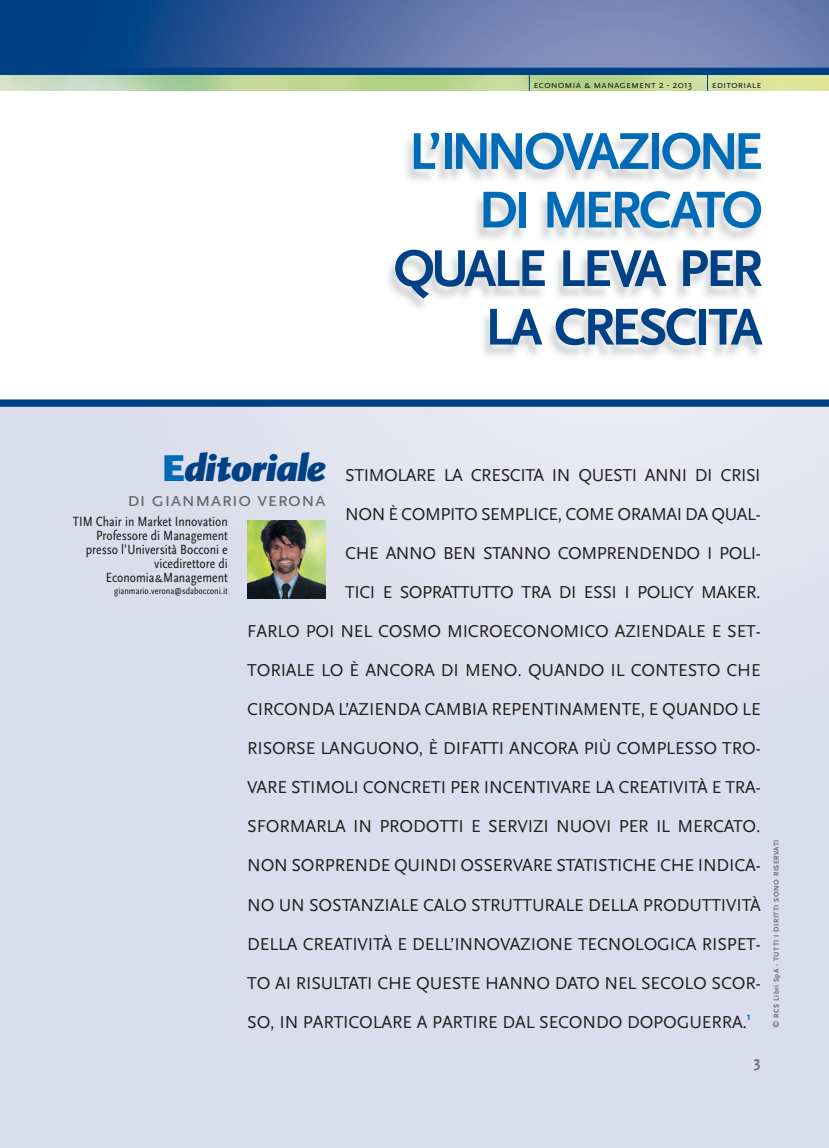
<style>
.page{position:relative;width:829px;height:1148px;background:#fff}
.page>*{position:absolute;margin:0;border:0;box-sizing:border-box;transform-origin:0 0}
.t1{font:700 54px/58.5px "Scala Sans";letter-spacing:-.055em;color:#006cb7;text-align:right}
.t2{font:700 54px/58.5px "Scala Sans";letter-spacing:-.055em;color:#004185;text-align:right}
.t3{font:italic 900 39px "Scala Sans";letter-spacing:-.035em;color:#004185}
.t4{font:20.7px "Scala Sans Caps";color:#636466}
.t5{font:18px "Scala Sans";letter-spacing:-.01em;color:#231f20}
.t6{font:700 15.75px "Scala Sans";color:#6d6e70}
.t7{font:13.95px/14px "Scala Sans Regular Con";color:#231f20;text-align:right}
.t8{font:10.5px "Scala Sans Caps";color:#231f20}
.t9{font:9.75px "Scala Sans Regular Con";color:#231f20}
.t10{font:700 7.5px "Scala Sans";letter-spacing:.055em;color:#6d6e70}
.s1{font-family:"Scala Sans"}
.s2{font-style:normal;color:#006cb7}
.s3{font-family:"Scala Sans Caps"}
</style>
<div class="page">
<img style="left:0;top:0;width:829px;height:1147px">
<div style="left:0;top:91px;width:829px;height:312px;background:#fff"></div>
<img style="left:0;top:75px;width:829px;height:16px">
<div style="left:0;top:399px;width:829px;height:7px;background:#004185"></div>
<div style="left:0;top:68px;width:829px;height:7px;background:#004185"></div>
<svg style="left:529px;top:75px;width:1px;height:16px"></svg>
<svg style="left:707px;top:75px;width:1px;height:16px"></svg>
<img style="left:247px;top:520px;width:78px;height:78px">
<p class="t8" style="left:534px;top:79px;width:160px">economia &amp; management <span class="s1">2 - 2013</span></p>
<p class="t8" style="left:712px;top:79px;width:51px">editoriale</p>
<h1 class="t1" style="left:409px;top:126px;width:355px">L’INNOVAZIONE<br>DI MERCATO</h1>
<h1 class="t2" style="left:394px;top:243px;width:371px">QUALE LEVA PER<br>LA CRESCITA</h1>
<h2 class="t3" style="left:162px;top:453px;width:166px"><span class="s2">E</span>ditoriale</h2>
<p class="t4" style="left:127px;top:486px;width:200px">di gianmario verona</p>
<p class="t7" style="left:73px;top:515px;width:156px">TIM Chair in Market Innovation<br>Professore di Management presso l’Università Bocconi e vicedirettore di<br>Economia<span class="s3">&amp;</span>Management</p>
<p class="t9" style="left:114px;top:587px;width:115px">gianmario.verona@sdabocconi.it</p>
<p class="t5" style="left:345px;top:468px;width:417px">STIMOLARE LA CRESCITA IN QUESTI ANNI DI CRISI</p>
<p class="t5" style="left:345px;top:507px;width:417px">NON È COMPITO SEMPLICE, COME ORAMAI DA QUAL-</p>
<p class="t5" style="left:345px;top:546px;width:417px">CHE ANNO BEN STANNO COMPRENDENDO I POLI -</p>
<p class="t5" style="left:345px;top:585px;width:417px">TICI E SOPRATTUTTO TRA DI ESSI I POLICY MAKER.</p>
<p class="t5" style="left:247px;top:624px;width:515px">FARLO POI NEL COSMO MICROECONOMICO AZIENDALE E SET-</p>
<p class="t5" style="left:247px;top:663px;width:515px">TORIALE LO È ANCORA DI MENO. QUANDO IL CONTESTO CHE</p>
<p class="t5" style="left:247px;top:702px;width:515px">CIRCONDA L’AZIENDA CAMBIA REPENTINAMENTE, E QUANDO LE</p>
<p class="t5" style="left:247px;top:741px;width:515px">RISORSE LANGUONO, È DIFATTI ANCORA PIÙ COMPLESSO TRO-</p>
<p class="t5" style="left:247px;top:780px;width:515px">VARE STIMOLI CONCRETI PER INCENTIVARE LA CREATIVITÀ E TRA-</p>
<p class="t5" style="left:247px;top:819px;width:515px">SFORMARLA IN PRODOTTI E SERVIZI NUOVI PER IL MERCATO.</p>
<p class="t5" style="left:247px;top:858px;width:515px">NON SORPRENDE QUINDI OSSERVARE STATISTICHE CHE INDICA-</p>
<p class="t5" style="left:247px;top:897px;width:515px">NO UN SOSTANZIALE CALO STRUTTURALE DELLA PRODUTTIVITÀ</p>
<p class="t5" style="left:247px;top:936px;width:515px">DELLA CREATIVITÀ E DELL’INNOVAZIONE TECNOLOGICA RISPET-</p>
<p class="t5" style="left:247px;top:975px;width:515px">TO AI RISULTATI CHE QUESTE HANNO DATO NEL SECOLO SCOR-</p>
<p class="t5" style="left:247px;top:1014px;width:505px">SO, IN PARTICOLARE A PARTIRE DAL SECONDO DOPOGUERRA.<sup>1</sup></p>
<p class="t6" style="left:754px;top:1054px;width:8px">3</p>
<p class="t10" style="left:773px;top:1027px;width:189px;rotate:-90deg">© RCS Libri SpA - TUTTI I DIRITTI SONO RISERVATI</p>
</div>
